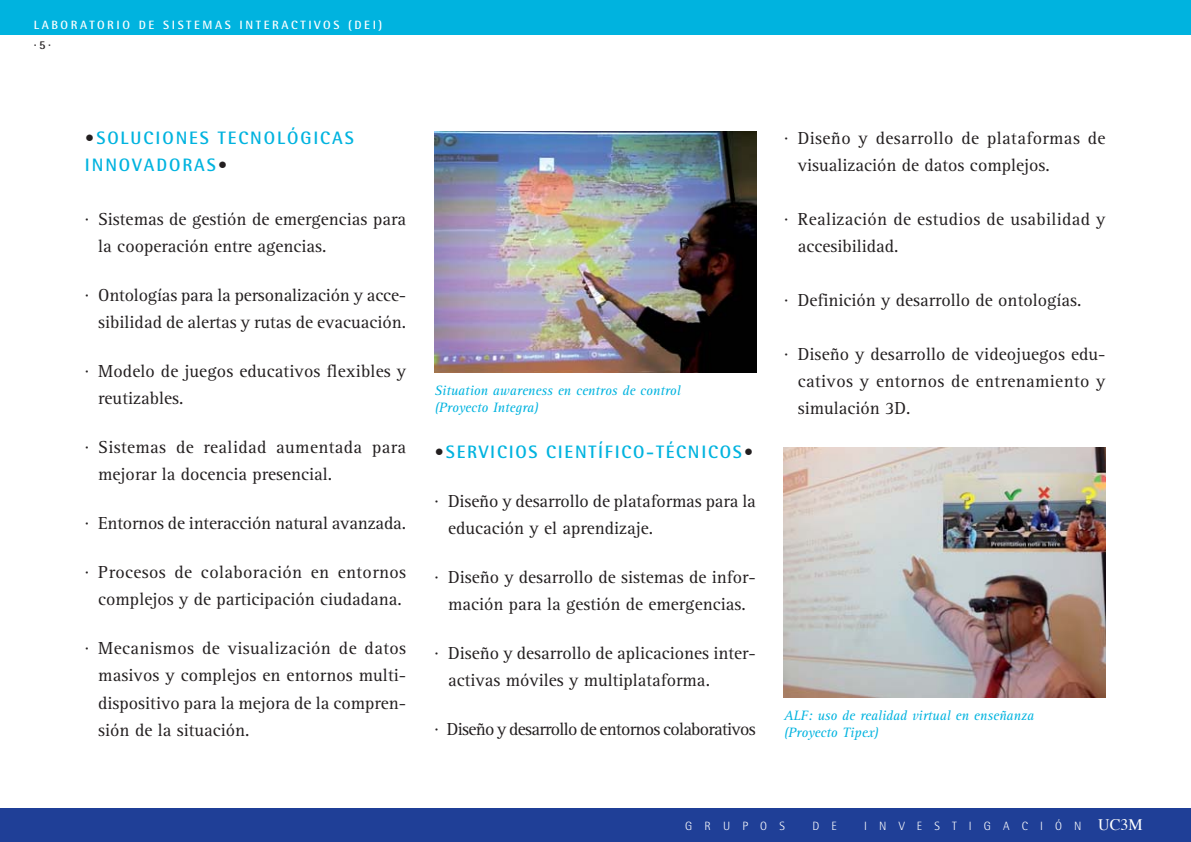
<style>
.page{position:relative;width:1191px;height:842px;background:#fff}
.page>*{position:absolute;margin:0;border:0;box-sizing:border-box;transform-origin:0 0}
.t1{font:18px/27px "Rotis Serif";color:#231f20}
.t2{font:18px/27px "Rotis Serif";letter-spacing:.02em;color:#231f20}
.t3{font:700 18px/27px "Rotis Semi Sans";letter-spacing:.105em;color:#00b3df}
.t4{font:18px "Rotis Serif";letter-spacing:-.04em;color:#231f20}
.t5{font:italic 14px/16.8px "Rotis Serif";color:#00b3df}
.t6{font:700 12px "Rotis Semi Sans";letter-spacing:.215em;color:#fff}
.t7{font:300 12px "Rotis Semi Sans";letter-spacing:1.01em;color:#fff}
.t8{font:700 12px "Rotis Semi Sans";color:#231f20}
.s1{color:#231f20}
.s2{font-family:"Times";font-weight:400;font-size:16px}
</style>
<div class="page">
<div style="left:0;top:1px;width:1190px;height:34px;background:#00b3df"></div>
<div style="left:0;top:809px;width:1190px;height:33px;background:#1f3f97"></div>
<img style="left:434px;top:131px;width:322px;height:242px">
<img style="left:783px;top:447px;width:323px;height:251px">
<p class="t6" style="left:34px;top:21px;width:350px">LABORATORIO DE SISTEMAS INTERACTIVOS (DEI)</p>
<p class="t8" style="left:34px;top:41px;width:19px">·5·</p>
<p class="t3" style="left:85px;top:126px;width:270px"><span class="s1">•</span>SOLUCIONES TECNOLÓGICAS<br>INNOVADORAS<span class="s1">•</span></p>
<p class="t1" style="left:98px;top:207px;width:309px;text-indent:-14px">· Sistemas de gestión de emergencias para la cooperación entre agencias.</p>
<p class="t1" style="left:85px;top:283px;width:323px;text-align:right">· Ontologías para la personalización y acce&shy;sibilidad de alertas y rutas de evacuación.</p>
<p class="t1" style="left:98px;top:359px;width:309px;text-indent:-14px">· Modelo de juegos educativos flexibles y reutizables.</p>
<p class="t2" style="left:98px;top:435px;width:309px;text-indent:-14px">· Sistemas de realidad aumentada para mejorar la docencia presencial.</p>
<p class="t1" style="left:85px;top:511px;width:323px">· Entornos de interacción natural avanzada.</p>
<p class="t1" style="left:85px;top:560px;width:323px;text-align:center">· Procesos de colaboración en entornos complejos y de participación ciudadana.</p>
<p class="t1" style="left:98px;top:637px;width:309px;text-align:justify;text-indent:-14px">· Mecanismos de visualización de datos masivos y complejos en entornos multi&shy;dispositivo para la mejora de la compren&shy;sión de la situación.</p>
<p class="t5" style="left:434px;top:384px;width:248px">Situation awareness en centros de control (Proyecto Integra)</p>
<p class="t3" style="left:434px;top:440px;width:320px"><span class="s1">•</span>SERVICIOS CIENTÍFICO-TÉCNICOS<span class="s1">•</span></p>
<p class="t1" style="left:448px;top:489px;width:309px;text-indent:-14px">· Diseño y desarrollo de plataformas para la educación y el aprendizaje.</p>
<p class="t1" style="left:434px;top:565px;width:323px;text-align:center">· Diseño y desarrollo de sistemas de infor&shy;mación para la gestión de emergencias.</p>
<p class="t1" style="left:448px;top:641px;width:309px;text-indent:-14px">· Diseño y desarrollo de aplicaciones inter&shy;activas móviles y multiplataforma.</p>
<p class="t4" style="left:434px;top:722px;width:323px">· Diseño y desarrollo de entornos colaborativos</p>
<p class="t2" style="left:797px;top:126px;width:309px;text-indent:-14px">· Diseño y desarrollo de plataformas de visualización de datos complejos.</p>
<p class="t1" style="left:797px;top:207px;width:309px;text-indent:-14px">· Realización de estudios de usabilidad y accesibilidad.</p>
<p class="t1" style="left:784px;top:288px;width:298px">· Definición y desarrollo de ontologías.</p>
<p class="t1" style="left:797px;top:342px;width:309px;text-align:justify;text-indent:-14px">· Diseño y desarrollo de videojuegos edu&shy;cativos y entornos de entrenamiento y simulación 3D.</p>
<p class="t5" style="left:783px;top:709px;width:252px">ALF: uso de realidad virtual en enseñanza (Proyecto Tipex)</p>
<p class="t7" style="left:685px;top:822px;width:101px">GRUPOS</p>
<p class="t7" style="left:812px;top:822px;width:26px">D E</p>
<p class="t7" style="left:864px;top:822px;width:280px">INVESTIGACIÓN <span class="s2">UC3M</span></p>
</div>
